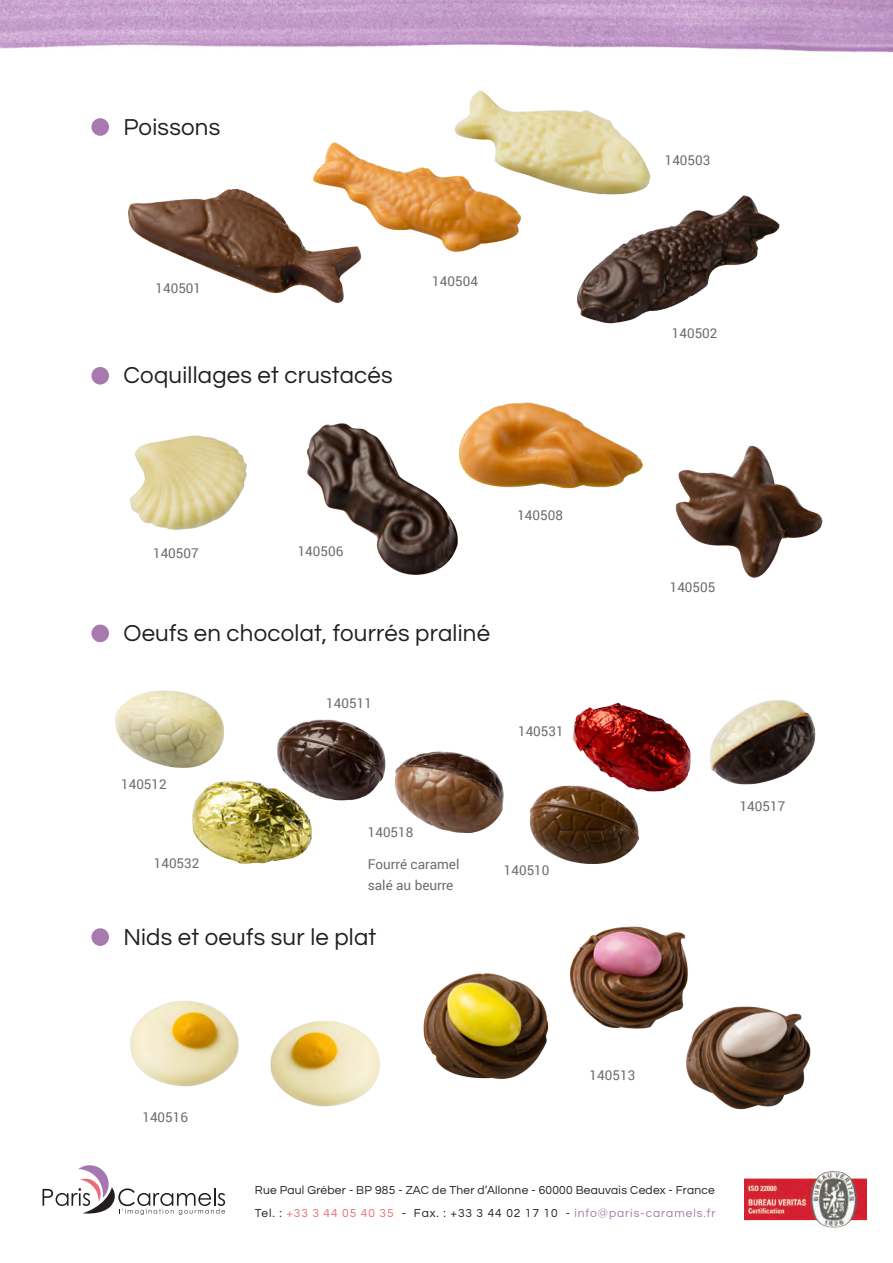
<style>
.page{position:relative;width:893px;height:1263px;background:#fff}
.page>*{position:absolute;margin:0;border:0;box-sizing:border-box;transform-origin:0 0}
.t1{font:24px "Questrial";letter-spacing:.01em;color:#231f20}
.légendes{font:13.5px/21px "Roboto";color:#6c6d70}
.t2{font:12px/22.5px "Questrial";letter-spacing:.02em;color:#231f20}
.s1{color:#e76d7d}
.s2{color:#a779ae}
</style>
<div class="page">
<img style="left:0;top:0;width:893px;height:53px">
<svg style="left:43px;top:1165px;width:182px;height:50px"></svg>
<img style="left:744px;top:1171px;width:122px;height:57px">
<div style="left:91px;top:118px;width:18px;height:18px;background:#a779ae;border-radius:50%"></div>
<div style="left:91px;top:367px;width:18px;height:18px;background:#a779ae;border-radius:50%"></div>
<div style="left:91px;top:625px;width:18px;height:17px;background:#a779ae;border-radius:50%"></div>
<div style="left:91px;top:928px;width:18px;height:18px;background:#a779ae;border-radius:50%"></div>
<img style="left:454px;top:90px;width:197px;height:99px">
<img style="left:313px;top:135px;width:212px;height:117px">
<img style="left:128px;top:179px;width:241px;height:124px">
<img style="left:572px;top:189px;width:208px;height:135px">
<img style="left:130px;top:435px;width:117px;height:95px">
<img style="left:461px;top:402px;width:182px;height:87px">
<img style="left:675px;top:445px;width:148px;height:133px">
<img style="left:306px;top:423px;width:155px;height:152px">
<img style="left:394px;top:751px;width:110px;height:82px">
<img style="left:710px;top:700px;width:106px;height:85px">
<img style="left:529px;top:785px;width:111px;height:79px">
<img style="left:192px;top:781px;width:120px;height:83px">
<img style="left:272px;top:719px;width:114px;height:84px">
<img style="left:569px;top:702px;width:122px;height:93px">
<img style="left:115px;top:690px;width:109px;height:78px">
<img style="left:130px;top:1001px;width:109px;height:86px">
<img style="left:270px;top:1021px;width:110px;height:86px">
<img style="left:686px;top:1006px;width:125px;height:104px">
<img style="left:423px;top:973px;width:126px;height:106px">
<img style="left:570px;top:926px;width:127px;height:108px">
<p class="t1" style="left:123px;top:115px;width:98px">Poissons</p>
<p class="légendes" style="left:156px;top:277px;width:47px">140501</p>
<p class="t1" style="left:123px;top:364px;width:271px">Coquillages et crustacés</p>
<p class="légendes" style="left:432px;top:270px;width:47px">140504</p>
<p class="légendes" style="left:665px;top:149px;width:47px">140503</p>
<p class="légendes" style="left:672px;top:322px;width:47px">140502</p>
<p class="légendes" style="left:153px;top:543px;width:47px">140507</p>
<p class="légendes" style="left:298px;top:540px;width:47px">140506</p>
<p class="t1" style="left:123px;top:621px;width:368px">Oeufs en chocolat, fourrés praliné</p>
<p class="légendes" style="left:121px;top:773px;width:47px">140512</p>
<p class="légendes" style="left:326px;top:692px;width:47px">140511</p>
<p class="légendes" style="left:517px;top:504px;width:47px">140508</p>
<p class="légendes" style="left:518px;top:720px;width:47px">140531</p>
<p class="légendes" style="left:154px;top:852px;width:47px">140532</p>
<p class="légendes" style="left:368px;top:821px;width:47px">140518</p>
<p class="légendes" style="left:368px;top:853px;width:93px">Fourré caramel salé au beurre</p>
<p class="légendes" style="left:504px;top:859px;width:47px">140510</p>
<p class="t1" style="left:123px;top:925px;width:255px">Nids et oeufs sur le plat</p>
<p class="légendes" style="left:670px;top:577px;width:47px">140505</p>
<p class="légendes" style="left:740px;top:796px;width:47px">140517</p>
<p class="légendes" style="left:142px;top:1106px;width:47px">140516</p>
<p class="légendes" style="left:590px;top:1064px;width:47px">140513</p>
<p class="t2" style="left:255px;top:1179px;width:462px">Rue Paul Gréber - BP 985 - ZAC de Ther d’Allonne - 60000 Beauvais Cedex - France<br>Tel. : <span class="s1">+33 3 44 05 40 35</span> - Fax. : +33 3 44 02 17 10 - <span class="s2">info@paris-caramels.fr</span></p>
</div>
